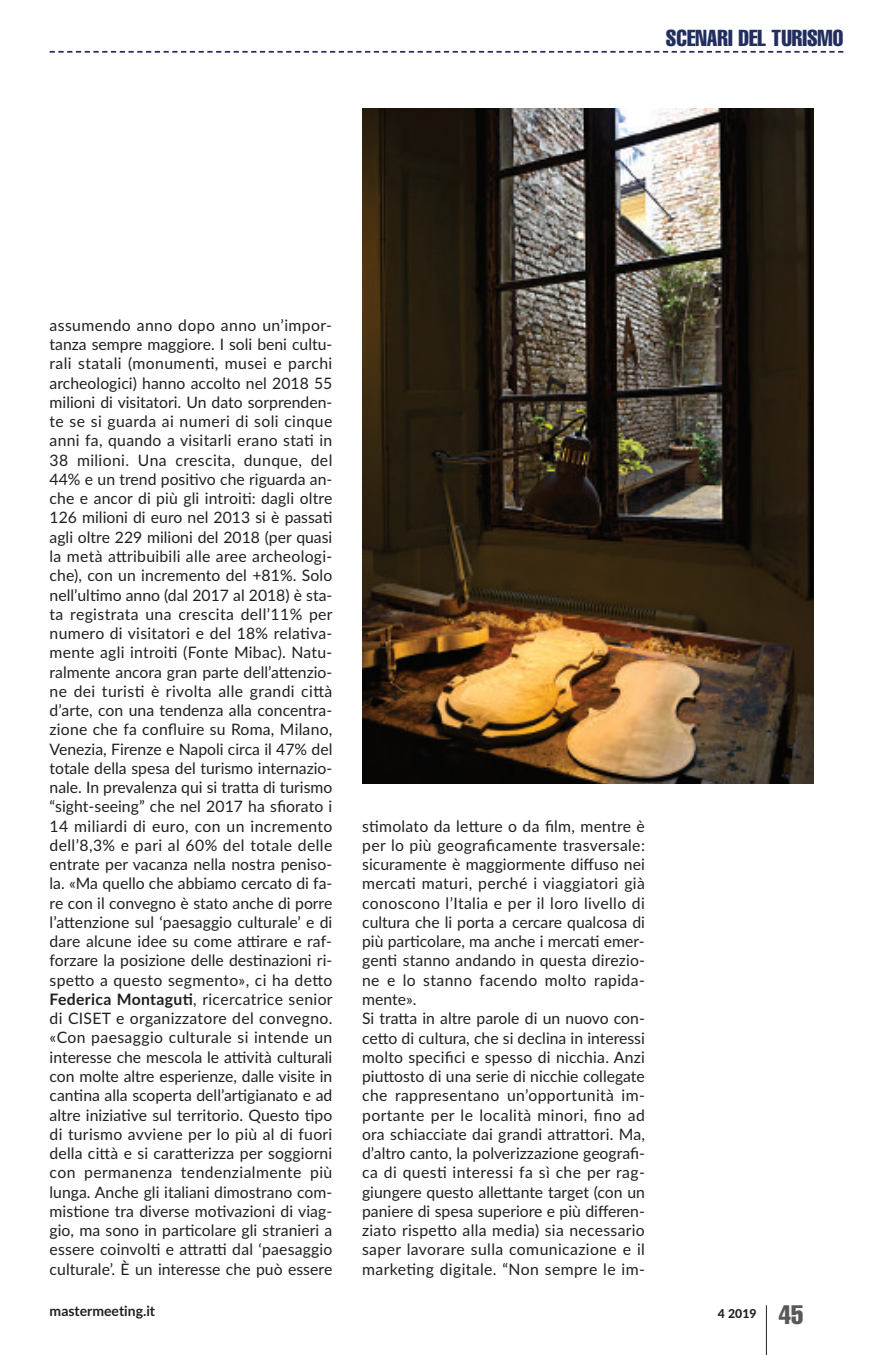
<style>
.page{position:relative;width:893px;height:1355px;background:#fff}
.page>*{position:absolute;margin:0;border:0;box-sizing:border-box;transform-origin:0 0}
.t1{font:extra-condensed 22.75px "Helvetica";color:#222e5f}
.t2{font:15.75px/19.2px "Lato";letter-spacing:.01em;color:#231f20;text-align:justify}
.t3{font:700 14px "Lato";color:#231f20}
.t4{font:800 12.25px "Lato";color:#231f20}
.s1{font-weight:700}
.s2{font-family:"Helvetica";font-weight:400;font-stretch:extra-condensed;font-size:26.25px;color:#57585a}
</style>
<div class="page">
<hr style="left:766px;top:1305px;width:1px;height:49px;background:#231f20">
<svg style="left:50px;top:51px;width:793px;height:2px"></svg>
<img style="left:362px;top:108px;width:452px;height:675px">
<h1 class="t1" style="left:666px;top:30px;width:179px">SCENARI DEL TURISMO</h1>
<p class="t2" style="left:50px;top:316px;width:285px">assumendo anno dopo anno un’impor&shy;tanza sempre maggiore. I soli beni cultu&shy;rali statali (monumenti, musei e parchi archeologici) hanno accolto nel 2018 55 milioni di visitatori. Un dato sorprenden&shy;te se si guarda ai numeri di soli cinque anni fa, quando a visitarli erano stati in 38 milioni. Una crescita, dunque, del 44% e un trend positivo che riguarda an&shy;che e ancor di più gli introiti: dagli oltre 126 milioni di euro nel 2013 si è passati agli oltre 229 milioni del 2018 (per quasi la metà attribuibili alle aree archeologi&shy;che), con un incremento del +81%. Solo nell’ultimo anno (dal 2017 al 2018) è sta&shy;ta registrata una crescita dell’11% per numero di visitatori e del 18% relativa&shy;mente agli introiti (Fonte Mibac). Natu&shy;ralmente ancora gran parte dell’attenzio&shy;ne dei turisti è rivolta alle grandi città d’arte, con una tendenza alla concentra&shy;zione che fa confluire su Roma, Milano, Venezia, Firenze e Napoli circa il 47% del totale della spesa del turismo internazio&shy;nale. In prevalenza qui si tratta di turismo “sight-seeing” che nel 2017 ha sfiorato i 14 miliardi di euro, con un incremento dell’8,3% e pari al 60% del totale delle entrate per vacanza nella nostra peniso&shy;la. «Ma quello che abbiamo cercato di fa&shy;re con il convegno è stato anche di porre l’attenzione sul ‘paesaggio culturale’ e di dare alcune idee su come attirare e raf&shy;forzare la posizione delle destinazioni ri&shy;spetto a questo segmento», ci ha detto <span class="s1">Federica Montaguti</span>, ricercatrice senior di CISET e organizzatore del convegno. «Con paesaggio culturale si intende un interesse che mescola le attività culturali con molte altre esperienze, dalle visite in cantina alla scoperta dell’artigianato e ad altre iniziative sul territorio. Questo tipo di turismo avviene per lo più al di fuori della città e si caratterizza per soggiorni con permanenza tendenzialmente più lunga. Anche gli italiani dimostrano com&shy;mistione tra diverse motivazioni di viag&shy;gio, ma sono in particolare gli stranieri a essere coinvolti e attratti dal ‘paesaggio culturale’. È un interesse che può essere</p>
<p class="t2" style="left:362px;top:816px;width:284px;text-align:left">stimolato da letture o da film, mentre è per lo più geograficamente trasversale: sicuramente è maggiormente diffuso nei mercati maturi, perché i viaggiatori già conoscono l’Italia e per il loro livello di cultura che li porta a cercare qualcosa di più particolare, ma anche i mercati emer&shy;genti stanno andando in questa direzio&shy;ne e lo stanno facendo molto rapida&shy;mente».<br>Si tratta in altre parole di un nuovo con&shy;cetto di cultura, che si declina in interessi molto specifici e spesso di nicchia. Anzi piuttosto di una serie di nicchie collegate che rappresentano un’opportunità im&shy;portante per le località minori, fino ad ora schiacciate dai grandi attrattori. Ma, d’altro canto, la polverizzazione geografi&shy;ca di questi interessi fa sì che per rag&shy;giungere questo allettante target (con un paniere di spesa superiore e più differen&shy;ziato rispetto alla media) sia necessario saper lavorare sulla comunicazione e il marketing digitale. “Non sempre le im-</p>
<p class="t3" style="left:50px;top:1302px;width:107px">mastermeeting.it</p>
<p class="t4" style="left:718px;top:1306px;width:87px">4 2019 <span class="s2">45</span></p>
</div>
